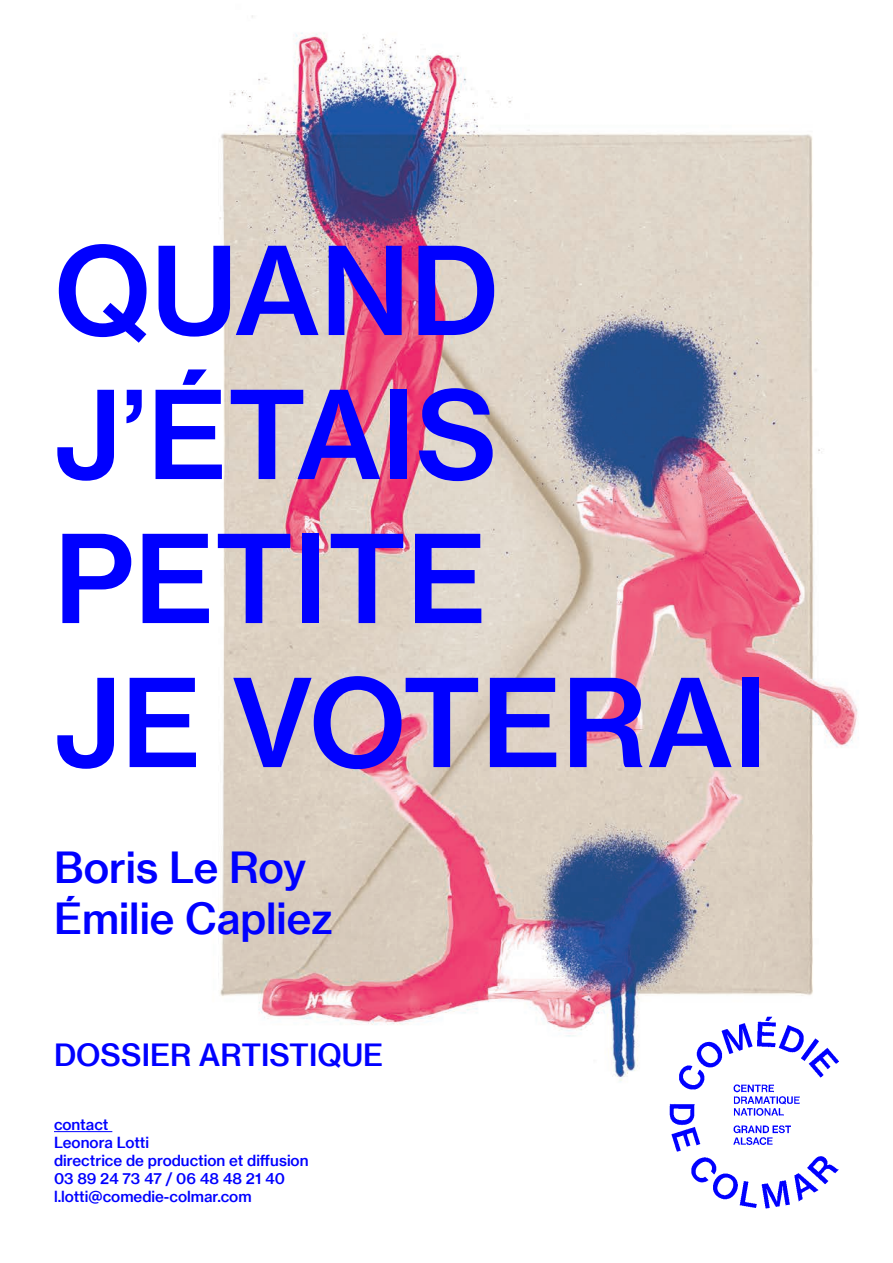
<style>
.page{position:relative;width:893px;height:1263px;background:#fff}
.page>*{position:absolute;margin:0;border:0;box-sizing:border-box;transform-origin:0 0}
.t1{font:120px/144px "N Haas Grotesk TX Pro 65 Md";color:#00f;text-align:justify}
.t2{font:42px/50.4px "N Haas Grotesk TX Pro 65 Md";color:#00f}
.t3{font:30px "N Haas Grotesk TX Pro 65 Md";color:#00f}
.t4{font:15px/18px "N Haas Grotesk TX Pro 65 Md";color:#00f}
</style>
<div class="page">
<img style="left:54px;top:15px;width:805px;height:1118px">
<img style="left:670px;top:1017px;width:169px;height:192px">
<hr style="left:54px;top:1131px;width:58px;height:1px;background:#00f">
<p class="t1" style="left:54px;top:219px;width:446px">QUAND J’ÉTAIS PETITE</p>
<p class="t1" style="left:54px;top:651px;width:714px">JE VOTERAI</p>
<p class="t2" style="left:54px;top:843px;width:280px">Boris Le Roy<br>Émilie Capliez</p>
<p class="t3" style="left:54px;top:1037px;width:331px">DOSSIER ARTISTIQUE</p>
<p class="t4" style="left:54px;top:1115px;width:56px">contact</p>
<p class="t4" style="left:54px;top:1133px;width:97px">Leonora Lotti</p>
<p class="t4" style="left:54px;top:1151px;width:256px">directrice de production et diffusion<br>03 89 24 73 47 / 06 48 48 21 40</p>
<p class="t4" style="left:54px;top:1187px;width:199px">l.lotti@comedie-colmar.com</p>
</div>
